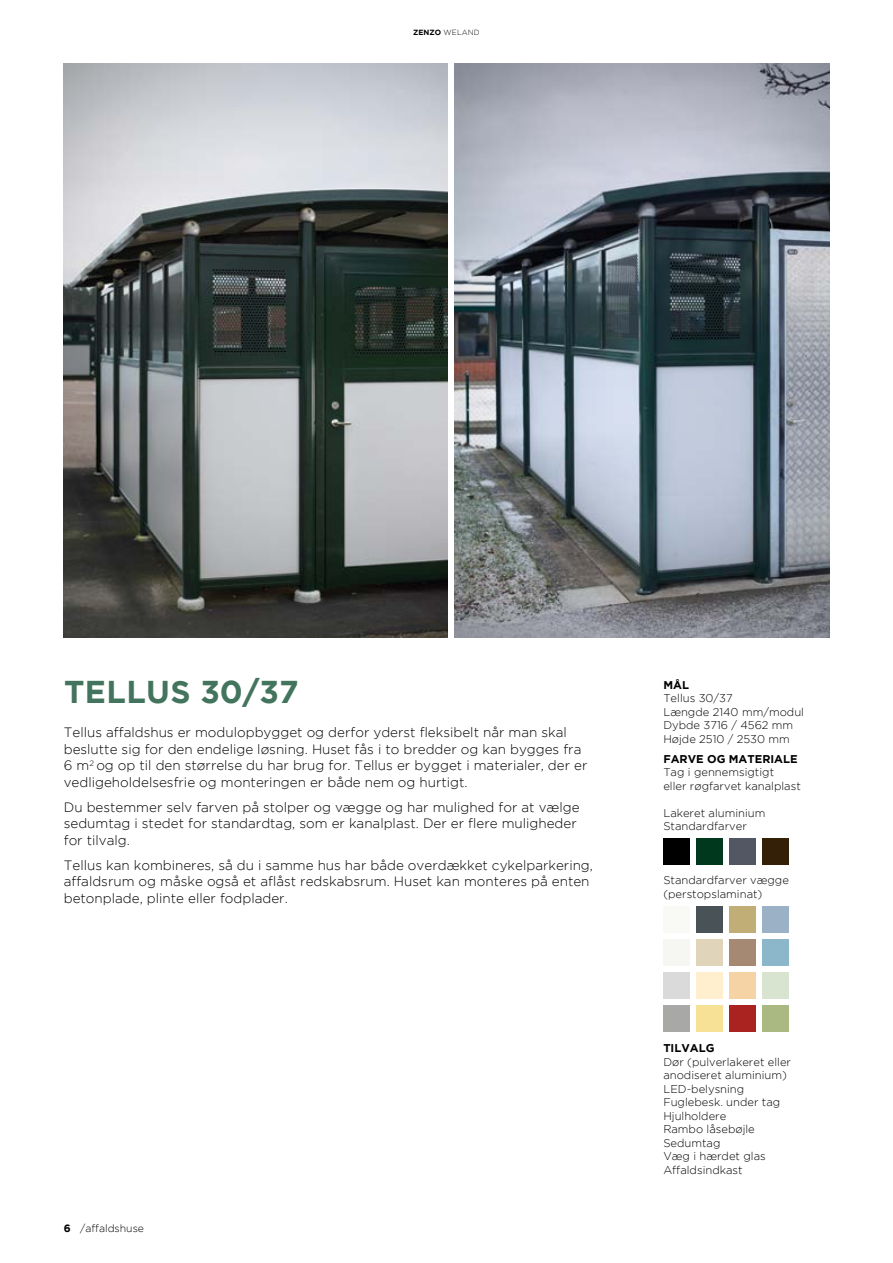
<style>
.page{position:relative;width:893px;height:1263px;background:#fff}
.page>*{position:absolute;margin:0;border:0;box-sizing:border-box;transform-origin:0 0}
.t1{font:700 31.5px "Gotham";letter-spacing:.015em;color:#43745d}
.t2{font:300 13.5px/16.5px "Gotham";color:#000}
.t3{font:300 11.25px/13.5px "Gotham";color:#000}
.t4{font:700 11.25px "Gotham";color:#000}
.t5{font:300 10.5px "Gotham";color:#000}
.t6{font:300 7.5px "Gotham";letter-spacing:.015em;color:#000}
.s1{font-weight:700}
</style>
<div class="page">
<img style="left:64px;top:64px;width:384px;height:574px">
<img style="left:454px;top:64px;width:375px;height:574px">
<div style="left:663px;top:839px;width:26px;height:26px;background:#000"></div>
<div style="left:696px;top:839px;width:26px;height:26px;background:#00381d"></div>
<div style="left:729px;top:839px;width:26px;height:26px;background:#535764"></div>
<div style="left:762px;top:839px;width:26px;height:26px;background:#332006"></div>
<div style="left:663px;top:906px;width:26px;height:26px;background:#f9faf6"></div>
<div style="left:696px;top:906px;width:26px;height:26px;background:#495357"></div>
<div style="left:729px;top:906px;width:26px;height:26px;background:#c1ad76"></div>
<div style="left:762px;top:906px;width:26px;height:26px;background:#9ab1c6"></div>
<div style="left:663px;top:939px;width:26px;height:26px;background:#f6f6f3"></div>
<div style="left:696px;top:939px;width:26px;height:26px;background:#e0d5bb"></div>
<div style="left:729px;top:939px;width:26px;height:26px;background:#a68972"></div>
<div style="left:762px;top:939px;width:26px;height:26px;background:#8cb6c9"></div>
<div style="left:663px;top:972px;width:26px;height:26px;background:#dadada"></div>
<div style="left:696px;top:972px;width:26px;height:26px;background:#ffefce"></div>
<div style="left:729px;top:972px;width:26px;height:26px;background:#f6d3a5"></div>
<div style="left:762px;top:972px;width:26px;height:26px;background:#d8e4d0"></div>
<div style="left:663px;top:1005px;width:26px;height:26px;background:#a8a8a7"></div>
<div style="left:696px;top:1005px;width:26px;height:26px;background:#f7e196"></div>
<div style="left:729px;top:1005px;width:26px;height:26px;background:#ab2321"></div>
<div style="left:762px;top:1005px;width:26px;height:26px;background:#aab982"></div>
<p class="t6" style="left:413px;top:29px;width:68px"><span class="s1">ZENZO</span> WELAND</p>
<h1 class="t1" style="left:64px;top:674px;width:236px">TELLUS 30/37</h1>
<p class="t2" style="left:64px;top:724px;width:525px">Tellus affaldshus er modulopbygget og derfor yderst fleksibelt når man skal beslutte sig for den endelige løsning. Huset fås i to bredder og kan bygges fra 6 m<sup>2</sup> og op til den størrelse du har brug for. Tellus er bygget i materialer, der er vedligeholdelsesfrie og monteringen er både nem og hurtigt.</p>
<p class="t2" style="left:64px;top:798px;width:517px">Du bestemmer selv farven på stolper og vægge og har mulighed for at vælge sedumtag i stedet for standardtag, som er kanalplast. Der er flere muligheder for tilvalg.</p>
<p class="t2" style="left:64px;top:856px;width:531px">Tellus kan kombineres, så du i samme hus har både overdækket cykelparkering, affaldsrum og måske også et aflåst redskabsrum. Huset kan monteres på enten betonplade, plinte eller fodplader.</p>
<p class="t5" style="left:64px;top:1223px;width:82px"><span class="s1">6</span> /affaldshuse</p>
<p class="t4" style="left:663px;top:678px;width:27px">MÅL</p>
<p class="t3" style="left:663px;top:691px;width:142px">Tellus 30/37<br>Længde 2140 mm/modul<br>Dybde 3716 / 4562 mm<br>Højde 2510 / 2530 mm</p>
<p class="t4" style="left:663px;top:752px;width:136px">FARVE OG MATERIALE</p>
<p class="t3" style="left:663px;top:765px;width:139px">Tag i gennemsigtigt<br>eller røgfarvet kanalplast</p>
<p class="t3" style="left:663px;top:806px;width:104px">Lakeret aluminium<br>Standardfarver</p>
<p class="t3" style="left:663px;top:873px;width:127px">Standardfarver vægge (perstopslaminat)</p>
<p class="t4" style="left:663px;top:1042px;width:53px">TILVALG</p>
<p class="t3" style="left:663px;top:1055px;width:129px">Dør (pulverlakeret eller anodiseret aluminium)<br>LED-belysning<br>Fuglebesk. under tag<br>Hjulholdere<br>Rambo låsebøjle<br>Sedumtag<br>Væg i hærdet glas<br>Affaldsindkast</p>
</div>
